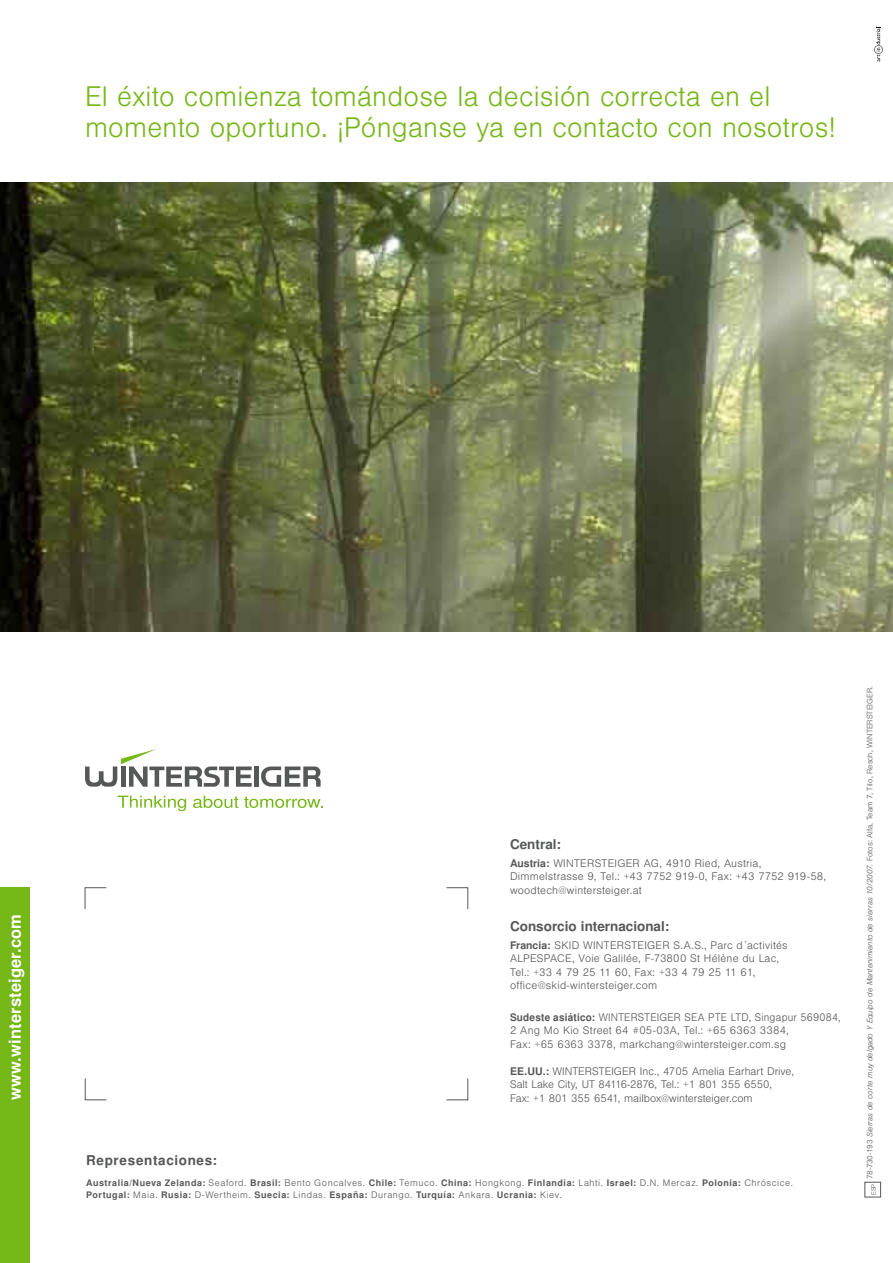
<style>
.page{position:relative;width:893px;height:1263px;background:#fff}
.page>*{position:absolute;margin:0;border:0;box-sizing:border-box;transform-origin:0 0}
.t1{font:300 27px/31.5px "Nimbus San LOT";letter-spacing:.01em;color:#76b718}
.t2{font:700 16.5px "Nimbus San LOT";letter-spacing:.01em;color:#fff}
.t3{font:700 13.5px "Nimbus San LOT";color:#565757}
.t4{font:700 13.5px "Nimbus San LOT";letter-spacing:.05em;color:#565757}
.t5{font:300 10.5px/13.5px "Nimbus San LOT";letter-spacing:.015em;color:#565757}
.t6{font:300 10.5px/13.5px "Nimbus San LOT";letter-spacing:.015em;color:#565757;scale:.95 1}
.t7{font:700 9px/12px "Nimbus San LOT";letter-spacing:.06em;color:#565757}
.t8{font:italic 300 7.5px "Nimbus San LOT";color:#565757}
.t9{font:300 6px "Nimbus San LOT";color:#565757}
.s1{font-weight:700}
.s2{font-weight:300}
.s3{font-style:normal}
</style>
<div class="page">
<img style="left:0;top:183px;width:893px;height:449px">
<svg style="left:874px;top:26px;width:9px;height:35px"></svg>
<svg style="left:85px;top:887px;width:22px;height:22px"></svg>
<svg style="left:85px;top:1078px;width:22px;height:22px"></svg>
<svg style="left:446px;top:1078px;width:22px;height:22px"></svg>
<svg style="left:446px;top:887px;width:22px;height:22px"></svg>
<svg style="left:118px;top:796px;width:68px;height:15px"></svg>
<svg style="left:193px;top:796px;width:45px;height:12px"></svg>
<svg style="left:244px;top:797px;width:79px;height:11px"></svg>
<div style="left:254px;top:766px;width:5px;height:21px;background:#565757"></div>
<svg style="left:261px;top:766px;width:60px;height:21px"></svg>
<svg style="left:85px;top:749px;width:167px;height:38px"></svg>
<div style="left:0;top:888px;width:30px;height:375px;background:#76b718"></div>
<div style="left:865px;top:1182px;width:16px;height:15px;border:1px solid #565757"></div>
<h1 class="t1" style="left:85px;top:81px;width:752px">El éxito comienza tomándose la decisión correcta en el momento oportuno. ¡Pónganse ya en contacto con nosotros!</h1>
<h2 class="t2" style="left:5px;top:1100px;width:188px;rotate:-90deg">www.wintersteiger.com</h2>
<p class="t3" style="left:510px;top:836px;width:53px">Central:</p>
<p class="t5" style="left:510px;top:857px;width:318px"><span class="s1">Austria:</span> WINTERSTEIGER AG, 4910 Ried, Austria,<br>Dimmelstrasse 9, Tel.: +43 7752 919-0, Fax: +43 7752 919-58, woodtech@wintersteiger.at</p>
<p class="t3" style="left:510px;top:918px;width:161px">Consorcio internacional:</p>
<p class="t5" style="left:510px;top:939px;width:279px"><span class="s1">Francia:</span> SKID WINTERSTEIGER S.A.S., Parc d´activités ALPESPACE, Voie Galilée, F-73800 St Hélène du Lac, Tel.: +33 4 79 25 11 60, Fax: +33 4 79 25 11 61, office@skid-wintersteiger.com</p>
<p class="t6" style="left:510px;top:1010px;width:350px"><span class="s1">Sudeste asiático:</span> WINTERSTEIGER SEA PTE LTD, Singapur 569084,<br>2 Ang Mo Kio Street 64 #05-03A, Tel.: +65 6363 3384,<br>Fax: +65 6363 3378, markchang@wintersteiger.com.sg</p>
<p class="t5" style="left:510px;top:1064px;width:286px"><span class="s1">EE.UU.:</span> WINTERSTEIGER Inc., 4705 Amelia Earhart Drive,<br>Salt Lake City, UT 84116-2876, Tel.: +1 801 355 6550,<br>Fax: +1 801 355 6541, mailbox@wintersteiger.com</p>
<p class="t4" style="left:86px;top:1152px;width:132px">Representaciones:</p>
<p class="t7" style="left:86px;top:1177px;width:708px">Australia/Nueva Zelanda: <span class="s2">Seaford.</span> Brasil: <span class="s2">Bento Goncalves.</span> Chile: <span class="s2">Temuco.</span> China: <span class="s2">Hongkong.</span> Finlandia: <span class="s2">Lahti.</span> Israel: <span class="s2">D.N. Mercaz.</span> Polonia: <span class="s2">Chróscice.<br></span>Portugal: <span class="s2">Maia.</span> Rusia: <span class="s2">D-Wertheim.</span> Suecia: <span class="s2">Lindas.</span> España: <span class="s2">Durango.</span> Turquía: <span class="s2">Ankara.</span> Ucrania: <span class="s2">Kiev.</span></p>
<p class="t8" style="left:865px;top:1179px;width:495px;rotate:-90deg"><span class="s3">78-730-193</span> Sierras de corte muy delgado Y Equipo de Mantenimiento de sierras 10/2007. <span class="s3">Fotos: Alfa, Team 7, Tilo, Resch, WINTERSTEIGER.</span></p>
<p class="t9" style="left:870px;top:1195px;width:13px;rotate:-90deg">ESP</p>
</div>
